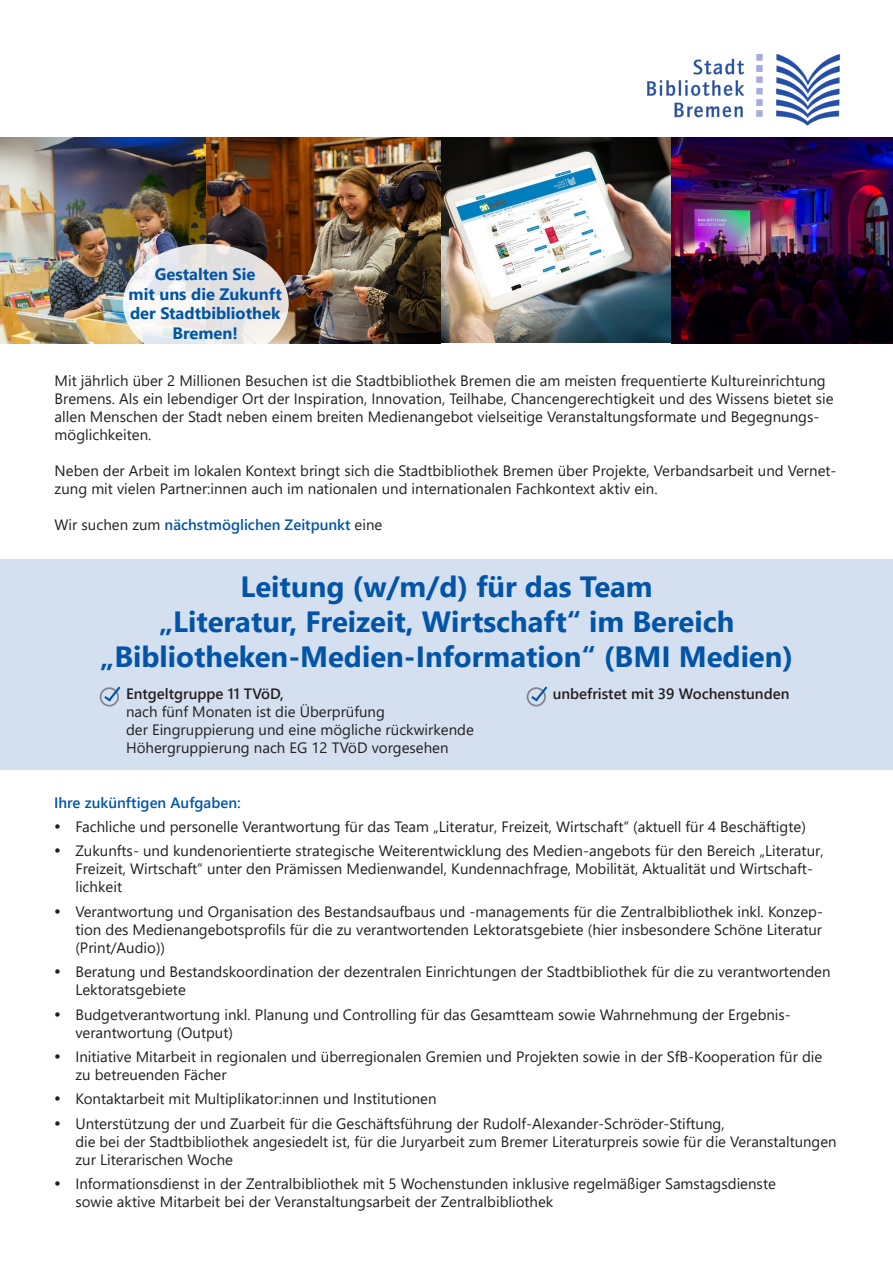
<style>
.page{position:relative;width:893px;height:1263px;background:#fff}
.page>*{position:absolute;margin:0;border:0;box-sizing:border-box;transform-origin:0 0}
.t1{font:700 29.25px/35.1px "Segoe UI";color:#0154a6;text-align:center}
.t2{font:700 16.5px/19.8px "Segoe UI";color:#0154a6;text-align:center}
.t3{font:15px/18px "Segoe UI";color:#231f20}
.t4{font:600 15px "Segoe UI";color:#0154a6}
.t5{font:600 15px "Segoe UI";color:#231f20}
.s1{font-weight:400;color:#231f20}
</style>
<div class="page">
<div style="left:0;top:559px;width:893px;height:211px;background:#d4dff0"></div>
<div style="left:527px;top:687px;width:19px;height:19px;border:2px solid #231f20;border-radius:50%"></div>
<svg style="left:529px;top:686px;width:19px;height:17px"></svg>
<div style="left:100px;top:687px;width:19px;height:19px;border:2px solid #231f20;border-radius:50%"></div>
<svg style="left:102px;top:686px;width:19px;height:18px"></svg>
<img style="left:0;top:138px;width:893px;height:205px">
<img style="left:647px;top:54px;width:194px;height:72px">
<svg style="left:123px;top:244px;width:166px;height:119px"></svg>
<p class="t2" style="left:129px;top:263px;width:155px">Gestalten Sie<br>mit uns die Zukunft der Stadtbibliothek<br>Bremen!</p>
<p class="t3" style="left:55px;top:371px;width:780px">Mit jährlich über 2 Millionen Besuchen ist die Stadtbibliothek Bremen die am meisten frequentierte Kultureinrichtung Bremens. Als ein lebendiger Ort der Inspiration, Innovation, Teilhabe, Chancengerechtigkeit und des Wissens bietet sie allen Menschen der Stadt neben einem breiten Medienangebot vielseitige Veranstaltungsformate und Begegnungs&shy;möglichkeiten.</p>
<p class="t3" style="left:55px;top:461px;width:783px">Neben der Arbeit im lokalen Kontext bringt sich die Stadtbibliothek Bremen über Projekte, Verbandsarbeit und Vernet&shy;zung mit vielen Partner:innen auch im nationalen und internationalen Fachkontext aktiv ein.</p>
<p class="t4" style="left:55px;top:511px;width:329px"><span class="s1">Wir suchen zum</span> nächstmöglichen Zeitpunkt <span class="s1">eine</span></p>
<p class="t1" style="left:100px;top:567px;width:695px">Leitung (w/m/d) für das Team<br>„Literatur, Freizeit, Wirtschaft“ im Bereich „Bibliotheken-Medien-Information“ (BMI Medien)</p>
<p class="t5" style="left:126px;top:680px;width:159px">Entgeltgruppe 11 TVöD,</p>
<p class="t3" style="left:126px;top:702px;width:349px">nach fünf Monaten ist die Überprüfung<br>der Eingruppierung und eine mögliche rückwirkende<br>Höhergruppierung nach EG 12 TVöD vorgesehen</p>
<p class="t5" style="left:553px;top:680px;width:238px">unbefristet mit 39 Wochenstunden</p>
<p class="t4" style="left:54px;top:788px;width:188px">Ihre zukünftigen Aufgaben:</p>
<p class="t3" style="left:54px;top:816px;width:753px">• Fachliche und personelle Verantwortung für das Team „Literatur, Freizeit, Wirtschaft“ (aktuell für 4 Beschäftigte)</p>
<p class="t3" style="left:75px;top:841px;width:750px;text-indent:-21px">• Zukunfts- und kundenorientierte strategische Weiterentwicklung des Medien-angebots für den Bereich „Literatur,<br>Freizeit, Wirtschaft“ unter den Prämissen Medienwandel, Kundennachfrage, Mobilität, Aktualität und Wirtschaft&shy;lichkeit</p>
<p class="t3" style="left:75px;top:901px;width:749px;text-align:justify;text-indent:-21px">• Verantwortung und Organisation des Bestandsaufbaus und -managements für die Zentralbibliothek inkl. Konzep&shy;tion des Medienangebotsprofils für die zu verantwortenden Lektoratsgebiete (hier insbesondere Schöne Literatur (Print/Audio))</p>
<p class="t3" style="left:75px;top:961px;width:757px;text-indent:-21px">• Beratung und Bestandskoordination der dezentralen Einrichtungen der Stadtbibliothek für die zu verantwortenden<br>Lektoratsgebiete</p>
<p class="t3" style="left:75px;top:1004px;width:717px;text-indent:-21px">• Budgetverantwortung inkl. Planung und Controlling für das Gesamtteam sowie Wahrnehmung der Ergebnis&shy;verantwortung (Output)</p>
<p class="t3" style="left:75px;top:1046px;width:748px;text-indent:-21px">• Initiative Mitarbeit in regionalen und überregionalen Gremien und Projekten sowie in der SfB-Kooperation für die zu betreuenden Fächer</p>
<p class="t3" style="left:54px;top:1089px;width:384px">• Kontaktarbeit mit Multiplikator:innen und Institutionen</p>
<p class="t3" style="left:75px;top:1113px;width:763px;text-indent:-21px">• Unterstützung der und Zuarbeit für die Geschäftsführung der Rudolf-Alexander-Schröder-Stiftung,<br>die bei der Stadtbibliothek angesiedelt ist, für die Juryarbeit zum Bremer Literaturpreis sowie für die Veranstaltungen zur Literarischen Woche</p>
<p class="t3" style="left:75px;top:1173px;width:702px;text-indent:-21px">• Informationsdienst in der Zentralbibliothek mit 5 Wochenstunden inklusive regelmäßiger Samstagsdienste sowie aktive Mitarbeit bei der Veranstaltungsarbeit der Zentralbibliothek</p>
</div>
